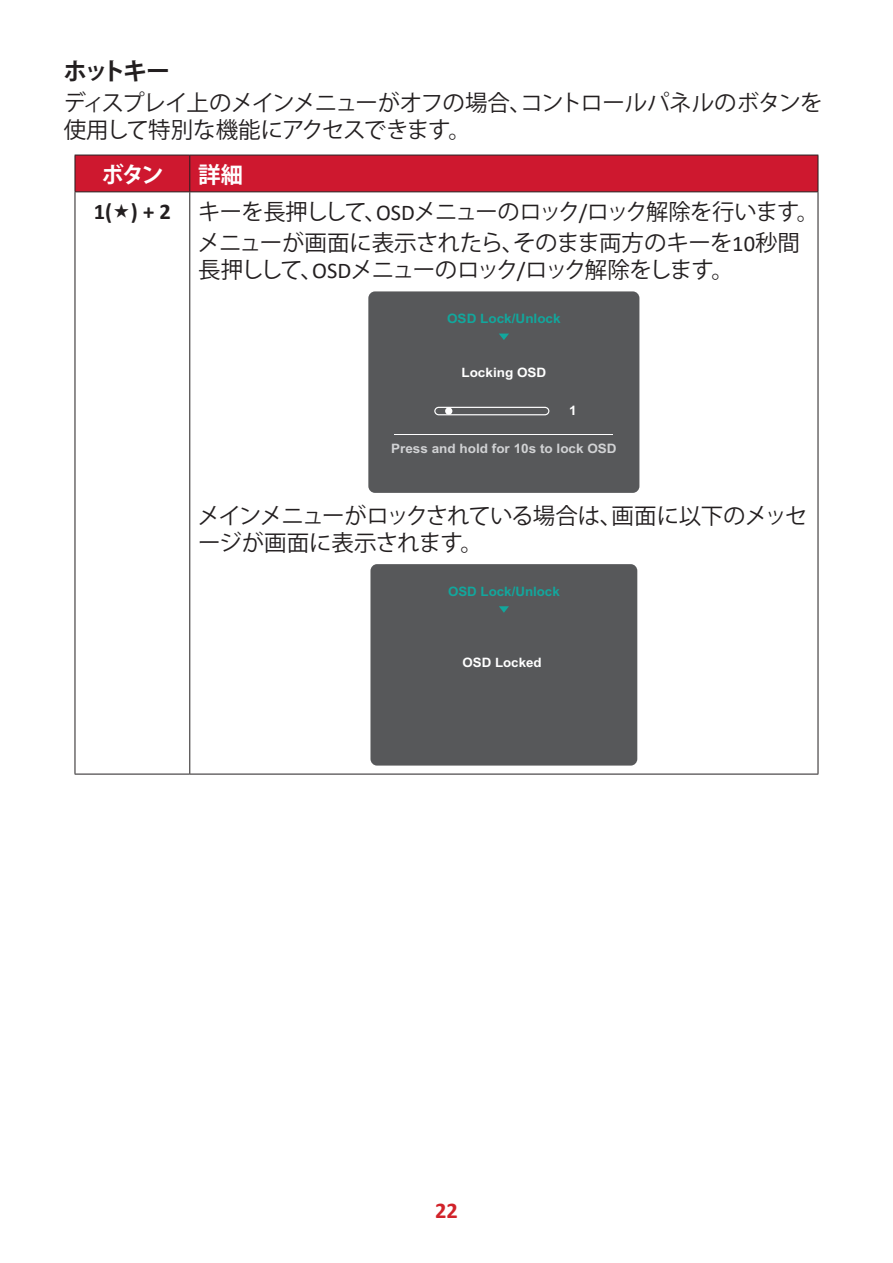
<style>
.page{position:relative;width:893px;height:1263px;background:#fff}
.page>*{position:absolute;margin:0;border:0;box-sizing:border-box;transform-origin:0 0}
.t1{font:700 24px "Koz Go Pro";letter-spacing:-.12em;color:#231f20}
.t2{font:22.5px/27px "Koz Go Pro";letter-spacing:-.04em;color:#231f20}
.t3{font:700 22.5px "Koz Go Pro";color:#fff}
.t4{font:700 22.5px "Calibri";color:#d1232a}
.t5{font:700 13.05px "Arial";color:#d1d2d4;scale:1.04 1}
.t6{font:700 13.05px "Arial";color:#12a79d;scale:1.04 1}
.t7{font:700 13.05px "Arial";color:#12a79d}
.t8{font:700 13.05px "Arial";color:#fff;scale:1.04 1}
.t9{font:700 13.05px "Arial";color:#fff}
.s1{font-weight:700;color:#fff}
.s2{font-family:"Calibri";font-weight:700}
.s3{font-family:"Calibri"}
</style>
<div class="page">
<div style="left:76px;top:156px;width:742px;height:35px;background:#ce182f"></div>
<hr style="left:75px;top:192px;width:1px;height:582px;background:#231f20">
<hr style="left:189px;top:192px;width:1px;height:582px;background:#231f20">
<hr style="left:818px;top:192px;width:1px;height:582px;background:#231f20">
<hr style="left:75px;top:155px;width:115px;height:1px;background:#231f20">
<hr style="left:75px;top:155px;width:1px;height:36px;background:#231f20">
<hr style="left:190px;top:155px;width:628px;height:1px;background:#231f20">
<hr style="left:189px;top:155px;width:1px;height:36px;background:#231f20">
<hr style="left:818px;top:155px;width:1px;height:36px;background:#231f20">
<hr style="left:75px;top:191px;width:115px;height:1px;background:#231f20">
<hr style="left:190px;top:191px;width:628px;height:1px;background:#231f20">
<hr style="left:75px;top:774px;width:115px;height:1px;background:#231f20">
<hr style="left:190px;top:774px;width:628px;height:1px;background:#231f20">
<div style="left:368px;top:291px;width:271px;height:202px;background:#57585a;border-radius:7px"></div>
<hr style="left:395px;top:434px;width:218px;height:1px;background:#fff">
<div style="left:434px;top:407px;width:115px;height:8px;border:1px solid #fff;border-radius:4px"></div>
<div style="left:445px;top:407px;width:7px;height:8px;background:#fff;border-radius:50%"></div>
<svg style="left:499px;top:334px;width:10px;height:6px"></svg>
<div style="left:370px;top:564px;width:267px;height:201px;background:#57585a;border-radius:7px"></div>
<svg style="left:499px;top:606px;width:10px;height:7px"></svg>
<p class="t1" style="left:63px;top:56px;width:108px">ホットキー</p>
<p class="t2" style="left:63px;top:90px;width:761px">ディスプレイ上のメインメニューがオフの場合、コントロールパネルのボタンを使用して特別な機能にアクセスできます。</p>
<p class="t3" style="left:101px;top:161px;width:64px">ボタン</p>
<p class="t2" style="left:94px;top:157px;width:727px;line-height:36.8px;text-indent:104px"><span class="s1">詳細<br></span><span class="s2">1( ) + 2</span> キーを長押しして、<span class="s3">OSD</span>メニューのロック<span class="s3">/</span>ロック解除を行います。</p>
<p class="t2" style="left:197px;top:230px;width:604px">メニューが画面に表示されたら、そのまま両方のキーを<span class="s3">10</span>秒間長押しして、<span class="s3">OSD</span>メニューのロック<span class="s3">/</span>ロック解除をします。</p>
<p class="t6" style="left:447px;top:309px;width:111px">OSD Lock/Unlock</p>
<p class="t8" style="left:461px;top:363px;width:83px">Locking OSD</p>
<p class="t8" style="left:569px;top:402px;width:9px">1</p>
<p class="t5" style="left:391px;top:439px;width:218px">Press and hold for 10s to lock OSD</p>
<p class="t2" style="left:197px;top:503px;width:611px">メインメニューがロックされている場合は、画面に以下のメッセージが画面に表示されます。</p>
<p class="t7" style="left:448px;top:582px;width:113px">OSD Lock/Unlock</p>
<p class="t9" style="left:462px;top:654px;width:81px">OSD Locked</p>
<p class="t4" style="left:435px;top:1194px;width:24px">22</p>
</div>
